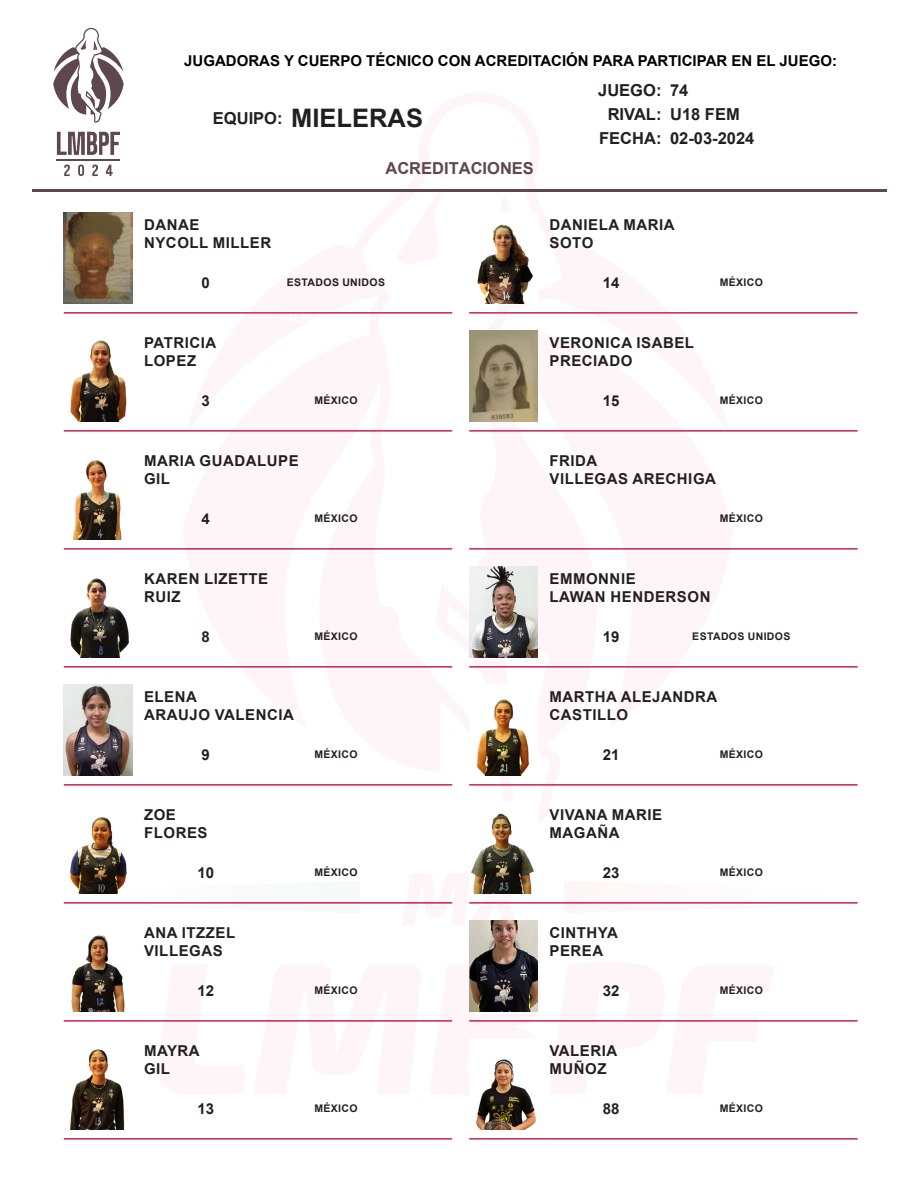
<style>
.page{position:relative;width:918px;height:1188px;background:#fff}
.page>*{position:absolute;margin:0;border:0;box-sizing:border-box;transform-origin:0 0}
.t1{font:700 25.5px "Arial";color:#231f20}
.t2{font:700 16.5px/24px "Arial";color:#231f20}
.t3{font:700 16.5px "Arial";color:#5e474f}
.t4{font:700 15px "Arial";letter-spacing:.035em;color:#231f20}
.t5{font:700 15px "Arial";color:#000}
.t6{font:700 10.5px "Arial";letter-spacing:.035em;color:#231f20}
</style>
<div class="page">
<svg style="left:452px;top:893px;width:83px;height:28px"></svg>
<hr style="left:33px;top:189px;width:854px;height:3px;background:#5e474f">
<svg style="left:53px;top:28px;width:71px;height:95px"></svg>
<svg style="left:57px;top:132px;width:63px;height:23px"></svg>
<svg style="left:64px;top:165px;width:6px;height:11px"></svg>
<svg style="left:78px;top:165px;width:6px;height:11px"></svg>
<svg style="left:92px;top:165px;width:6px;height:11px"></svg>
<svg style="left:106px;top:165px;width:7px;height:11px"></svg>
<hr style="left:57px;top:159px;width:63px;height:1px;background:#5e474f">
<img style="left:64px;top:213px;width:68px;height:90px">
<hr style="left:64px;top:312px;width:388px;height:2px;background:#cc1f56">
<img style="left:70px;top:340px;width:57px;height:81px">
<hr style="left:64px;top:430px;width:388px;height:2px;background:#cc1f56">
<img style="left:73px;top:460px;width:49px;height:79px">
<hr style="left:64px;top:548px;width:388px;height:2px;background:#cc1f56">
<img style="left:70px;top:578px;width:59px;height:79px">
<hr style="left:64px;top:666px;width:388px;height:2px;background:#cc1f56">
<img style="left:64px;top:685px;width:68px;height:90px">
<hr style="left:64px;top:784px;width:388px;height:2px;background:#cc1f56">
<img style="left:70px;top:817px;width:57px;height:76px">
<hr style="left:64px;top:902px;width:388px;height:2px;background:#cc1f56">
<img style="left:71px;top:935px;width:54px;height:76px">
<hr style="left:64px;top:1020px;width:388px;height:2px;background:#cc1f56">
<img style="left:70px;top:1049px;width:55px;height:80px">
<hr style="left:64px;top:1138px;width:388px;height:2px;background:#cc1f56">
<img style="left:477px;top:224px;width:56px;height:79px">
<hr style="left:469px;top:312px;width:389px;height:2px;background:#cc1f56">
<img style="left:469px;top:331px;width:69px;height:90px">
<hr style="left:469px;top:430px;width:389px;height:2px;background:#cc1f56">
<hr style="left:469px;top:548px;width:389px;height:2px;background:#cc1f56">
<img style="left:469px;top:567px;width:69px;height:90px">
<hr style="left:469px;top:666px;width:389px;height:2px;background:#cc1f56">
<img style="left:476px;top:699px;width:53px;height:76px">
<hr style="left:469px;top:784px;width:389px;height:2px;background:#cc1f56">
<img style="left:471px;top:813px;width:63px;height:80px">
<hr style="left:469px;top:902px;width:389px;height:2px;background:#cc1f56">
<img style="left:469px;top:921px;width:69px;height:90px">
<hr style="left:469px;top:1020px;width:389px;height:2px;background:#cc1f56">
<img style="left:476px;top:1059px;width:60px;height:70px">
<hr style="left:469px;top:1138px;width:389px;height:2px;background:#cc1f56">
<p class="t5" style="left:184px;top:51px;width:654px">JUGADORAS Y CUERPO TÉCNICO CON ACREDITACIÓN PARA PARTICIPAR EN EL JUEGO:</p>
<p class="t2" style="left:670px;top:79px;width:86px">74<br>U18 FEM<br>02-03-2024</p>
<p class="t2" style="left:598px;top:79px;width:65px;text-align:center">JUEGO:<br>RIVAL:<br>FECHA:</p>
<h1 class="t1" style="left:291px;top:101px;width:133px">MIELERAS</h1>
<p class="t2" style="left:213px;top:107px;width:71px">EQUIPO:</p>
<p class="t3" style="left:385px;top:156px;width:150px">ACREDITACIONES</p>
<p class="t4" style="left:144px;top:214px;width:57px">DANAE</p>
<p class="t4" style="left:144px;top:232px;width:129px">NYCOLL MILLER</p>
<p class="t4" style="left:202px;top:272px;width:10px">0</p>
<p class="t6" style="left:287px;top:275px;width:100px">ESTADOS UNIDOS</p>
<p class="t4" style="left:550px;top:214px;width:127px">DANIELA MARIA</p>
<p class="t4" style="left:550px;top:232px;width:45px">SOTO</p>
<p class="t4" style="left:603px;top:272px;width:18px">14</p>
<p class="t6" style="left:720px;top:275px;width:45px">MÉXICO</p>
<p class="t4" style="left:144px;top:332px;width:74px">PATRICIA</p>
<p class="t4" style="left:144px;top:350px;width:54px">LOPEZ</p>
<p class="t4" style="left:202px;top:390px;width:10px">3</p>
<p class="t6" style="left:314px;top:393px;width:45px">MÉXICO</p>
<p class="t4" style="left:550px;top:332px;width:146px">VERONICA ISABEL</p>
<p class="t4" style="left:550px;top:350px;width:84px">PRECIADO</p>
<p class="t4" style="left:603px;top:390px;width:18px">15</p>
<p class="t6" style="left:720px;top:393px;width:45px">MÉXICO</p>
<p class="t4" style="left:144px;top:450px;width:156px">MARIA GUADALUPE</p>
<p class="t4" style="left:144px;top:468px;width:28px">GIL</p>
<p class="t4" style="left:202px;top:508px;width:10px">4</p>
<p class="t6" style="left:314px;top:511px;width:45px">MÉXICO</p>
<p class="t4" style="left:550px;top:450px;width:49px">FRIDA</p>
<p class="t4" style="left:550px;top:468px;width:168px">VILLEGAS ARECHIGA</p>
<p class="t6" style="left:720px;top:511px;width:45px">MÉXICO</p>
<p class="t4" style="left:144px;top:568px;width:126px">KAREN LIZETTE</p>
<p class="t4" style="left:144px;top:586px;width:38px">RUIZ</p>
<p class="t4" style="left:202px;top:626px;width:10px">8</p>
<p class="t6" style="left:314px;top:629px;width:45px">MÉXICO</p>
<p class="t4" style="left:144px;top:686px;width:54px">ELENA</p>
<p class="t4" style="left:144px;top:704px;width:151px">ARAUJO VALENCIA</p>
<p class="t4" style="left:202px;top:744px;width:10px">9</p>
<p class="t6" style="left:314px;top:747px;width:45px">MÉXICO</p>
<p class="t4" style="left:144px;top:804px;width:33px">ZOE</p>
<p class="t4" style="left:144px;top:822px;width:65px">FLORES</p>
<p class="t4" style="left:197px;top:862px;width:18px">10</p>
<p class="t6" style="left:314px;top:865px;width:45px">MÉXICO</p>
<p class="t4" style="left:144px;top:922px;width:93px">ANA ITZZEL</p>
<p class="t4" style="left:144px;top:940px;width:80px">VILLEGAS</p>
<p class="t4" style="left:197px;top:980px;width:18px">12</p>
<p class="t6" style="left:314px;top:983px;width:45px">MÉXICO</p>
<p class="t4" style="left:550px;top:568px;width:88px">EMMONNIE</p>
<p class="t4" style="left:550px;top:586px;width:162px">LAWAN HENDERSON</p>
<p class="t4" style="left:603px;top:626px;width:18px">19</p>
<p class="t6" style="left:692px;top:629px;width:100px">ESTADOS UNIDOS</p>
<p class="t4" style="left:550px;top:686px;width:169px">MARTHA ALEJANDRA</p>
<p class="t4" style="left:550px;top:704px;width:80px">CASTILLO</p>
<p class="t4" style="left:603px;top:744px;width:18px">21</p>
<p class="t6" style="left:720px;top:747px;width:45px">MÉXICO</p>
<p class="t4" style="left:550px;top:804px;width:114px">VIVANA MARIE</p>
<p class="t4" style="left:550px;top:822px;width:72px">MAGAÑA</p>
<p class="t4" style="left:603px;top:862px;width:18px">23</p>
<p class="t6" style="left:720px;top:865px;width:45px">MÉXICO</p>
<p class="t4" style="left:550px;top:922px;width:70px">CINTHYA</p>
<p class="t4" style="left:550px;top:940px;width:55px">PEREA</p>
<p class="t4" style="left:603px;top:980px;width:18px">32</p>
<p class="t6" style="left:720px;top:983px;width:45px">MÉXICO</p>
<p class="t4" style="left:144px;top:1040px;width:57px">MAYRA</p>
<p class="t4" style="left:144px;top:1058px;width:28px">GIL</p>
<p class="t4" style="left:197px;top:1098px;width:18px">13</p>
<p class="t6" style="left:314px;top:1101px;width:45px">MÉXICO</p>
<p class="t4" style="left:550px;top:1040px;width:69px">VALERIA</p>
<p class="t4" style="left:550px;top:1058px;width:59px">MUÑOZ</p>
<p class="t4" style="left:603px;top:1098px;width:18px">88</p>
<p class="t6" style="left:720px;top:1101px;width:45px">MÉXICO</p>
</div>
